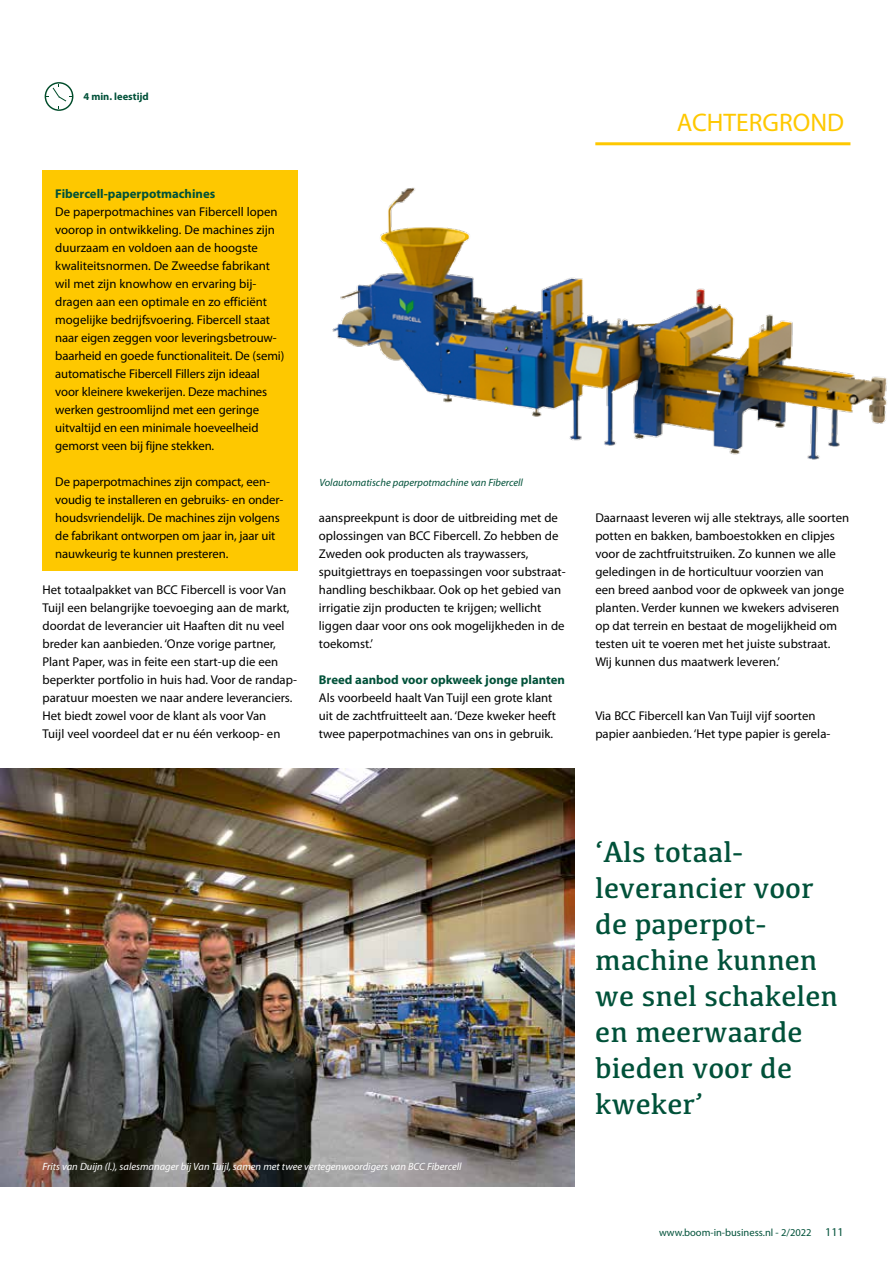
<style>
.page{position:relative;width:893px;height:1263px;background:#fff}
.page>*{position:absolute;margin:0;border:0;box-sizing:border-box;transform-origin:0 0}
.t1{font:30px/36px "Kefa";color:#005139}
.t2{font:25.5px "Myriad Pro";color:#fec800}
.t3{font:12.75px/18px "Myriad Pro";color:#000}
.t4{font:700 12.75px "Myriad Pro";color:#005139}
.t5{font:italic 10.5px "Myriad Pro";color:#fff}
.t6{font:italic 10.5px "Myriad Pro";color:#005139}
.t7{font:10.5px "Myriad Pro";color:#005139}
.t8{font:700 10.5px "Myriad Pro";color:#005139}
.s1{font-size:12px}
</style>
<div class="page">
<hr style="left:595px;top:142px;width:255px;height:3px;background:#fec800">
<svg style="left:45px;top:82px;width:28px;height:29px"></svg>
<div style="left:43px;top:170px;width:255px;height:401px;background:#fec800"></div>
<img style="left:0;top:768px;width:574px;height:418px">
<img style="left:332px;top:187px;width:555px;height:273px">
<p class="t8" style="left:83px;top:90px;width:67px">4 min. leestijd</p>
<p class="t4" style="left:55px;top:185px;width:161px">Fibercell-paperpotmachines</p>
<p class="t3" style="left:55px;top:203px;width:231px">De paperpotmachines van Fibercell lopen voorop in ontwikkeling. De machines zijn duurzaam en voldoen aan de hoogste kwaliteitsnormen. De Zweedse fabrikant wil met zijn knowhow en ervaring bij&shy;dragen aan een optimale en zo efficiënt mogelijke bedrijfsvoering. Fibercell staat naar eigen zeggen voor leveringsbetrouw&shy;baarheid en goede functionaliteit. De (semi) automatische Fibercell Fillers zijn ideaal voor kleinere kwekerijen. Deze machines werken gestroomlijnd met een geringe uitvaltijd en een minimale hoeveelheid gemorst veen bij fijne stekken.</p>
<p class="t3" style="left:55px;top:473px;width:230px">De paperpotmachines zijn compact, een&shy;voudig te installeren en gebruiks- en onder&shy;houdsvriendelijk. De machines zijn volgens de fabrikant ontworpen om jaar in, jaar uit nauwkeurig te kunnen presteren.</p>
<p class="t3" style="left:43px;top:581px;width:256px">Het totaalpakket van BCC Fibercell is voor Van Tuijl een belangrijke toevoeging aan de markt, doordat de leverancier uit Haaften dit nu veel breder kan aanbieden. ‘Onze vorige partner, Plant Paper, was in feite een start-up die een beperkter portfolio in huis had. Voor de randap&shy;paratuur moesten we naar andere leveranciers.<br>Het biedt zowel voor de klant als voor Van<br>Tuijl veel voordeel dat er nu één verkoop- en</p>
<p class="t6" style="left:319px;top:476px;width:205px">Volautomatische paperpotmachine van Fibercell</p>
<p class="t3" style="left:319px;top:509px;width:248px">aanspreekpunt is door de uitbreiding met de oplossingen van BCC Fibercell. Zo hebben de Zweden ook producten als traywassers, spuitgiettrays en toepassingen voor substraat&shy;handling beschikbaar. Ook op het gebied van irrigatie zijn producten te krijgen; wellicht liggen daar voor ons ook mogelijkheden in de toekomst.’</p>
<p class="t4" style="left:319px;top:671px;width:248px">Breed aanbod voor opkweek jonge planten</p>
<p class="t3" style="left:319px;top:689px;width:238px">Als voorbeeld haalt Van Tuijl een grote klant uit de zachtfruitteelt aan. ‘Deze kweker heeft twee paperpotmachines van ons in gebruik.</p>
<h2 class="t2" style="left:677px;top:107px;width:169px">ACHTERGROND</h2>
<p class="t3" style="left:595px;top:509px;width:255px">Daarnaast leveren wij alle stektrays, alle soorten potten en bakken, bamboestokken en clipjes voor de zachtfruitstruiken. Zo kunnen we alle geledingen in de horticultuur voorzien van<br>een breed aanbod voor de opkweek van jonge planten. Verder kunnen we kwekers adviseren op dat terrein en bestaat de mogelijkheid om testen uit te voeren met het juiste substraat.<br>Wij kunnen dus maatwerk leveren.’</p>
<p class="t3" style="left:595px;top:707px;width:237px">Via BCC Fibercell kan Van Tuijl vijf soorten papier aanbieden. ‘Het type papier is gerela-</p>
<p class="t5" style="left:43px;top:1160px;width:421px">Frits van Duijn (l.), salesmanager bij Van Tuijl, samen met twee vertegenwoordigers van BCC Fibercell</p>
<h1 class="t1" style="left:595px;top:833px;width:244px">‘Als totaal&shy;leverancier voor de paperpot&shy;machine kunnen we snel schakelen en meerwaarde bieden voor de kweker’</h1>
<p class="t7" style="left:659px;top:1226px;width:186px">www.boom-in-business.nl - 2/2022 <span class="s1">111</span></p>
</div>
